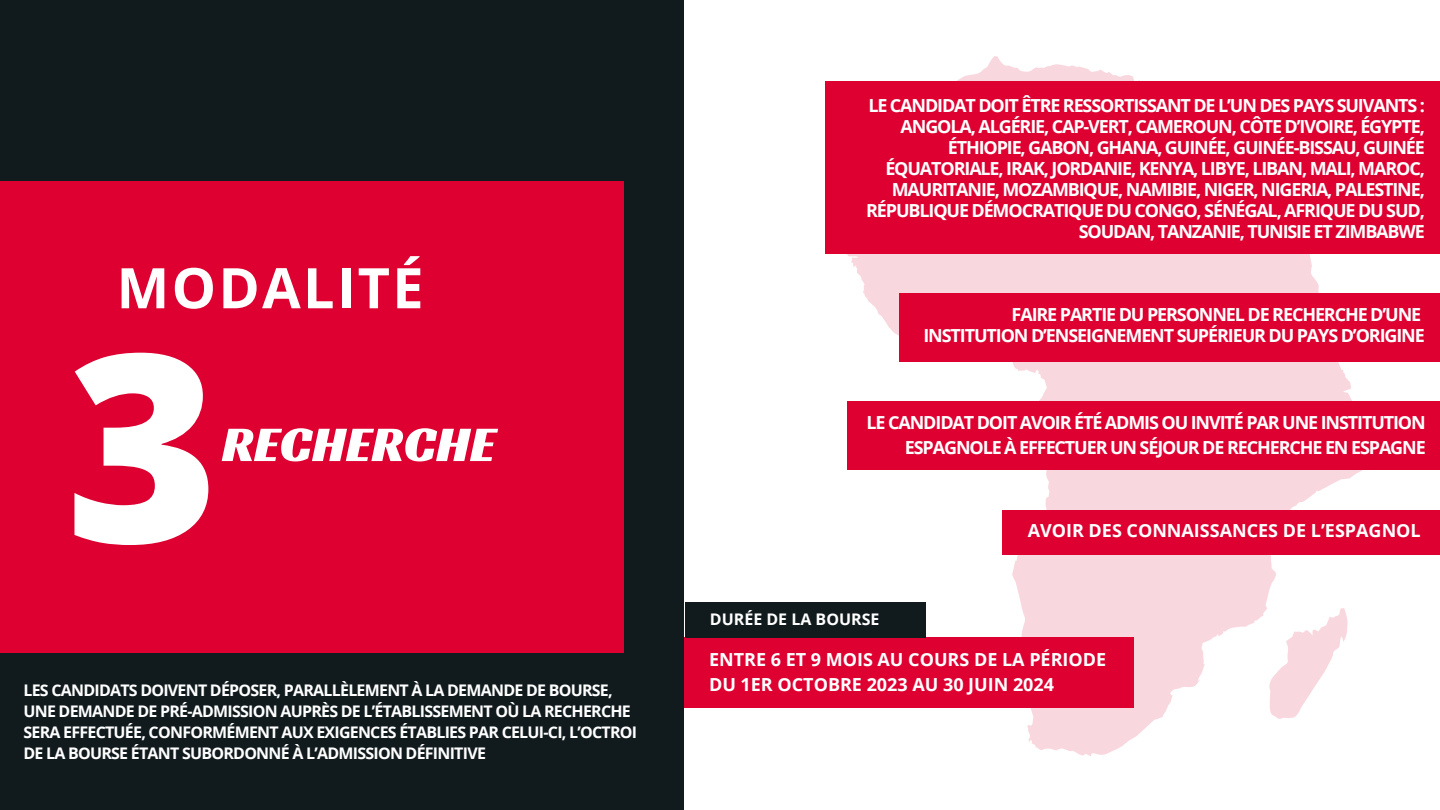
<style>
.page{position:relative;width:1440px;height:810px;background:#111b1e}
.page>*{position:absolute;margin:0;border:0;box-sizing:border-box;transform-origin:0 0}
.t1{font:800 262.1px "Open Sans";color:#fff}
.t2{font:700 56px "Open Sans";letter-spacing:.04em;color:#fff}
.t3{font:50.9px "Racing Sans One";color:#fff}
.t4{font:700 18px/21px "Open Sans";letter-spacing:-.06em;color:#fff;text-align:right}
.t5{font:700 18px/24.8px "Open Sans";color:#fff}
.t6{font:700 16px/21px "Open Sans";letter-spacing:-.045em;color:#fff}
.t7{font:700 16px "Open Sans";color:#fff}
</style>
<div class="page">
<div style="left:0;top:182px;width:624px;height:471px;background:#dd0031"></div>
<div style="left:685px;top:0;width:755px;height:810px;background:#fff"></div>
<svg style="left:722px;top:56px;width:718px;height:700px"></svg>
<div style="left:900px;top:293px;width:540px;height:69px;background:#dd0031"></div>
<div style="left:1002px;top:510px;width:438px;height:45px;background:#dd0031"></div>
<div style="left:685px;top:637px;width:449px;height:70px;background:#dd0031"></div>
<div style="left:685px;top:602px;width:240px;height:36px;background:#111b1e"></div>
<div style="left:848px;top:402px;width:592px;height:68px;background:#dd0031"></div>
<h2 class="t2" style="left:117px;top:248px;width:309px">MODALITÉ</h2>
<h1 class="t1" style="left:66px;top:263px;width:155px">3</h1>
<h3 class="t3" style="left:222px;top:411px;width:275px">RECHERCHE</h3>
<p class="t6" style="left:23px;top:679px;width:615px">LES CANDIDATS DOIVENT DÉPOSER, PARALLÈLEMENT À LA DEMANDE DE BOURSE, UNE DEMANDE DE PRÉ-ADMISSION AUPRÈS DE L’ÉTABLISSEMENT OÙ LA RECHERCHE SERA EFFECTUÉE, CONFORMÉMENT AUX EXIGENCES ÉTABLIES PAR CELUI-CI, L’OCTROI DE LA BOURSE ÉTANT SUBORDONNÉ À L’ADMISSION DÉFINITIVE</p>
<p class="t4" style="left:866px;top:94px;width:560px">LE CANDIDAT DOIT ÊTRE RESSORTISSANT DE L’UN DES PAYS SUIVANTS :<br>ANGOLA, ALGÉRIE, CAP-VERT, CAMEROUN, CÔTE D’IVOIRE, ÉGYPTE, ÉTHIOPIE, GABON, GHANA, GUINÉE, GUINÉE-BISSAU, GUINÉE ÉQUATORIALE, IRAK, JORDANIE, KENYA, LIBYE, LIBAN, MALI, MAROC, MAURITANIE, MOZAMBIQUE, NAMIBIE, NIGER, NIGERIA, PALESTINE, RÉPUBLIQUE DÉMOCRATIQUE DU CONGO, SÉNÉGAL, AFRIQUE DU SUD, SOUDAN, TANZANIE, TUNISIE ET ZIMBABWE</p>
<p class="t4" style="left:923px;top:304px;width:503px">FAIRE PARTIE DU PERSONNEL DE RECHERCHE D’UNE<br>INSTITUTION D’ENSEIGNEMENT SUPÉRIEUR DU PAYS D’ORIGINE</p>
<p class="t4" style="left:867px;top:410px;width:561px;line-height:24.8px">LE CANDIDAT DOIT AVOIR ÉTÉ ADMIS OU INVITÉ PAR UNE INSTITUTION<br>ESPAGNOLE À EFFECTUER UN SÉJOUR DE RECHERCHE EN ESPAGNE</p>
<p class="t7" style="left:710px;top:608px;width:171px">DURÉE DE LA BOURSE</p>
<p class="t5" style="left:1028px;top:518px;width:395px">AVOIR DES CONNAISSANCES DE L’ESPAGNOL</p>
<p class="t5" style="left:709px;top:647px;width:399px">ENTRE 6 ET 9 MOIS AU COURS DE LA PÉRIODE<br>DU 1ER OCTOBRE 2023 AU 30 JUIN 2024</p>
</div>
